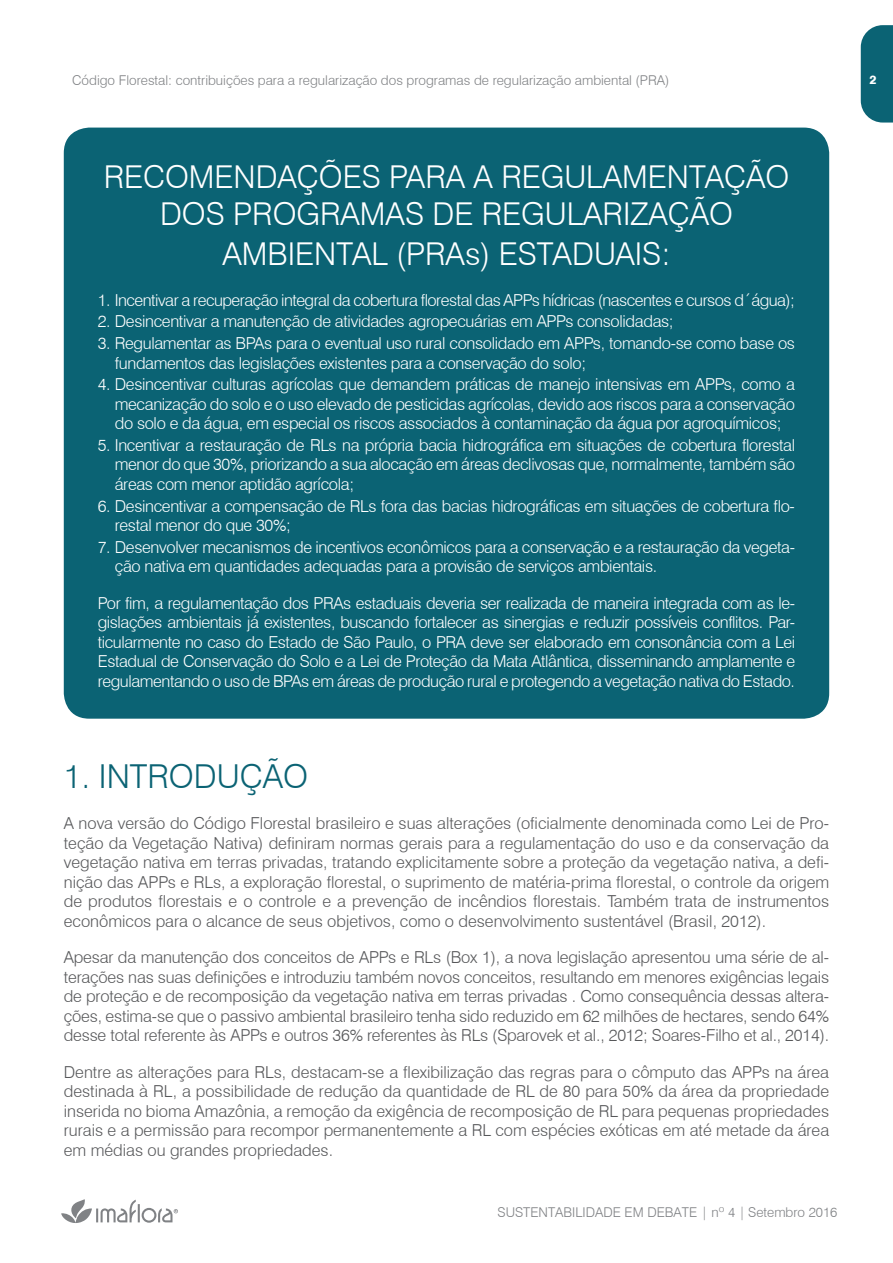
<style>
.page{position:relative;width:893px;height:1263px;background:#fff}
.page>*{position:absolute;margin:0;border:0;box-sizing:border-box;transform-origin:0 0}
.t1{font:300 33px "Swiss 721 BT";color:#0b6374}
.t2{font:300 31.5px/38.7px "Swiss 721 BT";color:#fff;text-align:center}
.t3{font:300 16.5px/19.5px "Swiss 721 BT";letter-spacing:-.02em;color:#fff}
.t4{font:300 16.5px/19.5px "Swiss 721 BT";color:#57585a;text-align:justify}
.t5{font:300 13.5px "Swiss 721 BT";color:#808285}
.t6{font:800 12px "Swiss 721 BT";color:#fff}
.t7{font:condensed 2.85px "Zurich BT";color:#808285}
</style>
<div class="page">
<svg style="left:861px;top:25px;width:32px;height:98px"></svg>
<svg style="left:61px;top:1199px;width:117px;height:24px"></svg>
<div style="left:64px;top:128px;width:765px;height:591px;background:#0b6374;border-radius:26px"></div>
<p class="t5" style="left:72px;top:72px;width:599px">Código Florestal: contribuições para a regularização dos programas de regularização ambiental (PRA)</p>
<p class="t6" style="left:870px;top:73px;width:9px">2</p>
<h2 class="t2" style="left:104px;top:157px;width:687px">RECOMENDAÇÕES PARA A REGULAMENTAÇÃO<br>DOS PROGRAMAS DE REGULARIZAÇÃO<br>AMBIENTAL (PRAs) ESTADUAIS:</h2>
<p class="t3" style="left:98px;top:290px;width:699px">1. Incentivar a recuperação integral da cobertura florestal das APPs hídricas (nascentes e cursos d´água);</p>
<p class="t3" style="left:98px;top:312px;width:577px">2. Desincentivar a manutenção de atividades agropecuárias em APPs consolidadas;</p>
<p class="t3" style="left:115px;top:333px;width:682px;text-indent:-17px">3. Regulamentar as BPAs para o eventual uso rural consolidado em APPs, tomando-se como base os fundamentos das legislações existentes para a conservação do solo;</p>
<p class="t3" style="left:115px;top:374px;width:682px;text-align:justify;text-indent:-17px">4. Desincentivar culturas agrícolas que demandem práticas de manejo intensivas em APPs, como a mecanização do solo e o uso elevado de pesticidas agrícolas, devido aos riscos para a conservação do solo e da água, em especial os riscos associados à contaminação da água por agroquímicos;</p>
<p class="t3" style="left:115px;top:435px;width:682px;text-align:justify;text-indent:-17px">5. Incentivar a restauração de RLs na própria bacia hidrográfica em situações de cobertura florestal menor do que 30%, priorizando a sua alocação em áreas declivosas que, normalmente, também são áreas com menor aptidão agrícola;</p>
<p class="t3" style="left:115px;top:496px;width:682px;text-indent:-17px">6. Desincentivar a compensação de RLs fora das bacias hidrográficas em situações de cobertura flo&shy;restal menor do que 30%;</p>
<p class="t3" style="left:115px;top:537px;width:682px;text-indent:-17px">7. Desenvolver mecanismos de incentivos econômicos para a conservação e a restauração da vegeta&shy;ção nativa em quantidades adequadas para a provisão de serviços ambientais.</p>
<p class="t3" style="left:98px;top:593px;width:699px;text-align:justify">Por fim, a regulamentação dos PRAs estaduais deveria ser realizada de maneira integrada com as le&shy;gislações ambientais já existentes, buscando fortalecer as sinergias e reduzir possíveis conflitos. Par&shy;ticularmente no caso do Estado de São Paulo, o PRA deve ser elaborado em consonância com a Lei Estadual de Conservação do Solo e a Lei de Proteção da Mata Atlântica, disseminando amplamente e regulamentando o uso de BPAs em áreas de produção rural e protegendo a vegetação nativa do Estado.</p>
<h1 class="t1" style="left:64px;top:757px;width:246px">1. INTRODUÇÃO</h1>
<p class="t4" style="left:64px;top:813px;width:767px">A nova versão do Código Florestal brasileiro e suas alterações (oficialmente denominada como Lei de Pro&shy;teção da Vegetação Nativa) definiram normas gerais para a regulamentação do uso e da conservação da vegetação nativa em terras privadas, tratando explicitamente sobre a proteção da vegetação nativa, a defi&shy;nição das APPs e RLs, a exploração florestal, o suprimento de matéria-prima florestal, o controle da origem de produtos florestais e o controle e a prevenção de incêndios florestais. Também trata de instrumentos econômicos para o alcance de seus objetivos, como o desenvolvimento sustentável (Brasil, 2012).</p>
<p class="t4" style="left:64px;top:947px;width:767px">Apesar da manutenção dos conceitos de APPs e RLs (Box 1), a nova legislação apresentou uma série de al&shy;terações nas suas definições e introduziu também novos conceitos, resultando em menores exigências legais de proteção e de recomposição da vegetação nativa em terras privadas . Como consequência dessas altera&shy;ções, estima-se que o passivo ambiental brasileiro tenha sido reduzido em 62 milhões de hectares, sendo 64% desse total referente às APPs e outros 36% referentes às RLs (Sparovek et al., 2012; Soares-Filho et al., 2014).</p>
<p class="t4" style="left:64px;top:1062px;width:767px">Dentre as alterações para RLs, destacam-se a flexibilização das regras para o cômputo das APPs na área destinada à RL, a possibilidade de redução da quantidade de RL de 80 para 50% da área da propriedade inserida no bioma Amazônia, a remoção da exigência de recomposição de RL para pequenas propriedades rurais e a permissão para recompor permanentemente a RL com espécies exóticas em até metade da área em médias ou grandes propriedades.</p>
<p class="t7" style="left:175px;top:1209px;width:3px">R</p>
<p class="t5" style="left:497px;top:1204px;width:341px">SUSTENTABILIDADE EM DEBATE | nº 4 | Setembro 2016</p>
</div>
